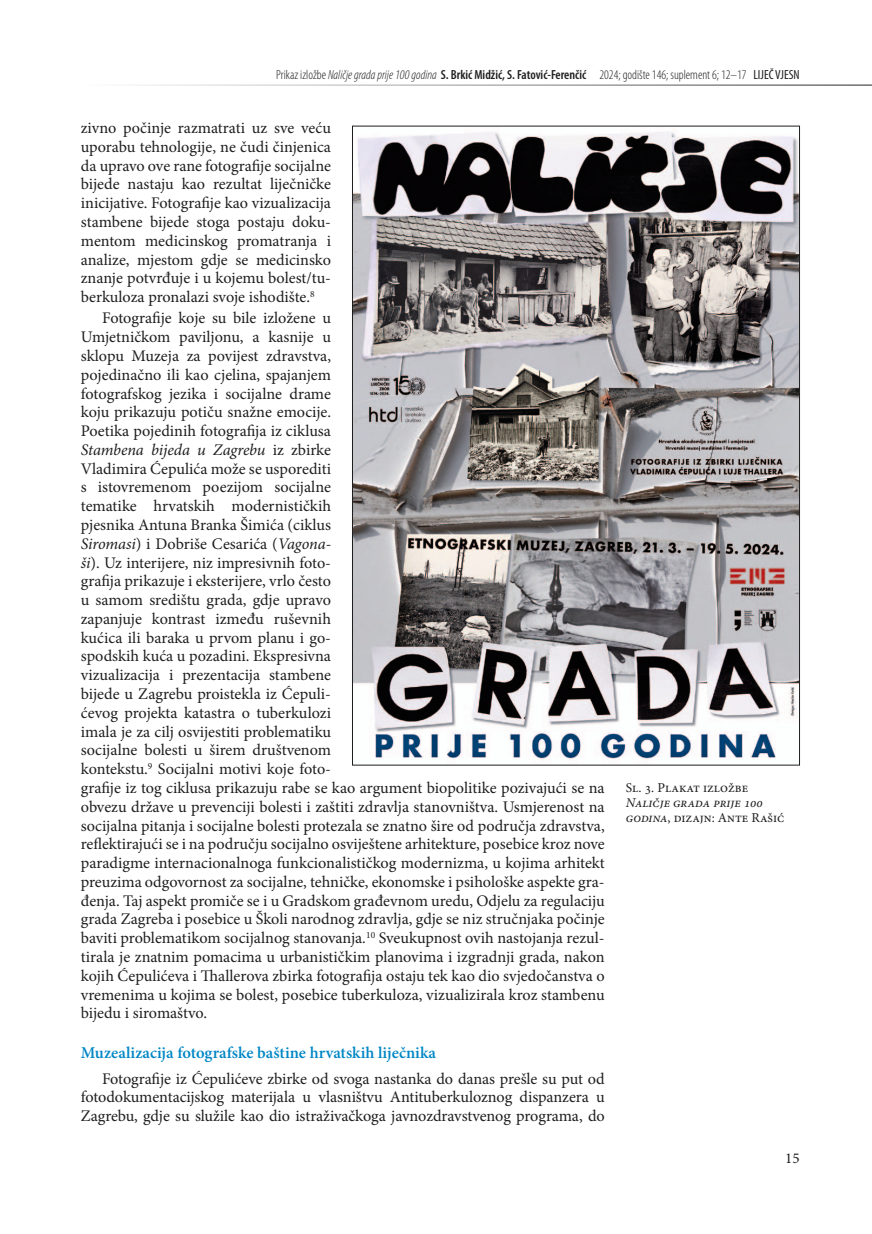
<style>
.page{position:relative;width:872px;height:1234px;background:#fff}
.page>*{position:absolute;margin:0;border:0;box-sizing:border-box;transform-origin:0 0}
.t1{font:600 16.5px "Minion Pro";color:#0087c5}
.t2{font:16.2px/18.8px "Minion Pro";letter-spacing:-.005em;color:#1f1e1f;text-align:justify}
.t3{font:15px "Minion Pro";color:#1f1e1f}
.t4{font:italic 13.5px/15px "Minion Pro";color:#1f1e1f}
.t5{font:13.5px "Minion Pro";color:#1f1e1f}
.t6{font:300 condensed 13.2px "Myriad Pro";color:#1f1e1f}
.s1{font-style:italic}
.s2{font-weight:600}
.s3{font-weight:400}
.s4{font-style:normal}
</style>
<div class="page">
<hr style="left:81px;top:85px;width:791px;height:1px;background:#1f1e1f">
<img style="left:354px;top:132px;width:443px;height:628px">
<p class="t6" style="left:276px;top:67px;width:525px">Prikaz izložbe <span class="s1">Naličje grada prije 100 godina</span> <span class="s2">S. Brkić Midžić, S. Fatović-Ferenčić</span> 2024; godište 146; suplement 6; 12–17 <span class="s3">LIJEČ VJESN</span></p>
<p class="t2" style="left:81px;top:118px;width:252px">zivno počinje razmatrati uz sve veću uporabu tehnologije, ne čudi činjenica da upravo ove rane fotografije socijalne bijede nastaju kao rezultat liječničke inicijative. Fotografije kao vizualizacija stambene bijede stoga postaju doku&shy;mentom medicinskog promatranja i analize, mjestom gdje se medicinsko znanje potvrđuje i u kojemu bolest/tu&shy;berkuloza pronalazi svoje ishodište.<sup>8</sup></p>
<p class="t2" style="left:81px;top:309px;width:525px;text-align:left;text-indent:21px">Fotografije koje su bile izložene u<br>Umjetničkom paviljonu, a kasnije u<br>sklopu Muzeja za povijest zdravstva,<br>pojedinačno ili kao cjelina, spajanjem<br>fotografskog jezika i socijalne drame<br>koju prikazuju potiču snažne emocije.<br>Poetika pojedinih fotografija iz ciklusa<br><span class="s1">Stambena bijeda u Zagrebu</span> iz zbirke<br>Vladimira Ćepulića može se usporediti<br>s istovremenom poezijom socijalne<br>tematike hrvatskih modernističkih<br>pjesnika Antuna Branka Šimića (ciklus<br><span class="s1">Siromasi</span>) i Dobriše Cesarića (<span class="s1">Vagona-<br>ši</span>). Uz interijere, niz impresivnih foto-<br>grafija prikazuje i eksterijere, vrlo često<br>u samom središtu grada, gdje upravo<br>zapanjuje kontrast između ruševnih<br>kućica ili baraka u prvom planu i go-<br>spodskih kuća u pozadini. Ekspresivna<br>vizualizacija i prezentacija stambene<br>bijede u Zagrebu proistekla iz Ćepuli-<br>ćevog projekta katastra o tuberkulozi<br>imala je za cilj osvijestiti problematiku<br>socijalne bolesti u širem društvenom<br>kontekstu.<sup>9</sup> Socijalni motivi koje foto-<br>grafije iz tog ciklusa prikazuju rabe se kao argument biopolitike pozivajući se na obvezu države u prevenciji bolesti i zaštiti zdravlja stanovništva. Usmjerenost na socijalna pitanja i socijalne bolesti protezala se znatno šire od područja zdravstva, reflektirajući se i na području socijalno osviještene arhitekture, posebice kroz nove paradigme internacionalnoga funkcionalističkog modernizma, u kojima arhitekt preuzima odgovornost za socijalne, tehničke, ekonomske i psihološke aspekte gra&shy;đenja. Taj aspekt promiče se i u Gradskom građevnom uredu, Odjelu za regulaciju grada Zagreba i posebice u Školi narodnog zdravlja, gdje se niz stručnjaka počinje baviti problematikom socijalnog stanovanja<span class="s1">.</span><sup>10</sup> Sveukupnost ovih nastojanja rezul&shy;tirala je znatnim pomacima u urbanističkim planovima i izgradnji grada, nakon kojih Ćepulićeva i Thallerova zbirka fotografija ostaju tek kao dio svjedočanstva o vremenima u kojima se bolest, posebice tuberkuloza, vizualizirala kroz stambenu bijedu i siromaštvo.</p>
<p class="t1" style="left:81px;top:1041px;width:357px">Muzealizacija fotografske baštine hrvatskih liječnika</p>
<p class="t2" style="left:81px;top:1068px;width:525px;text-indent:21px">Fotografije iz Ćepulićeve zbirke od svoga nastanka do danas prešle su put od fotodokumentacijskog materijala u vlasništvu Antituberkuloznog dispanzera u Zagrebu, gdje su služile kao dio istraživačkoga javnozdravstvenog programa, do</p>
<p class="t5" style="left:626px;top:778px;width:124px">Sl. 3. Plakat izložbe</p>
<p class="t4" style="left:626px;top:795px;width:160px">Naličje grada prije 100 godina<span class="s4">, dizajn: Ante Rašić</span></p>
<p class="t3" style="left:785px;top:1147px;width:16px">15</p>
</div>
